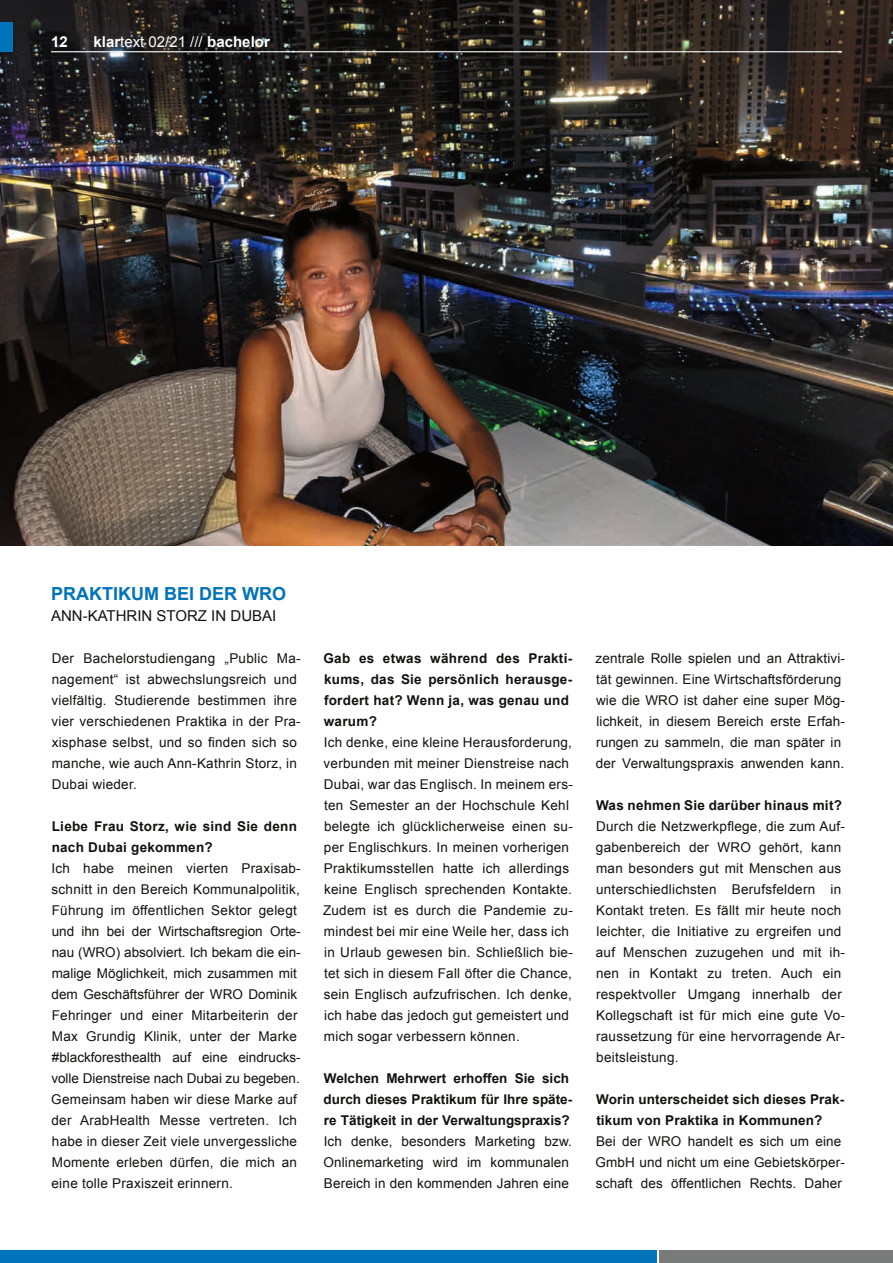
<style>
.page{position:relative;width:893px;height:1263px;background:#fff}
.page>*{position:absolute;margin:0;border:0;box-sizing:border-box;transform-origin:0 0}
.t1{font:700 18px "Arial";color:#0073ba}
.t2{font:700 15px "Arial";color:#fff}
.t3{font:15px "Arial";color:#11110f}
.t4{font:13.5px/21px "Arial";letter-spacing:.02em;color:#11110f}
.t5{font:700 13.5px/21px "Arial";letter-spacing:.01em;color:#11110f}
.s1{font-weight:400}
</style>
<div class="page">
<div style="left:0;top:1250px;width:657px;height:13px;background:#0073ba"></div>
<div style="left:660px;top:1250px;width:233px;height:13px;background:#797b7a"></div>
<img style="left:0;top:0;width:893px;height:545px">
<hr style="left:51px;top:51px;width:791px;height:1px;background:#fff">
<div style="left:0;top:23px;width:13px;height:29px;background:#0073ba"></div>
<p class="t2" style="left:51px;top:31px;width:18px">12</p>
<p class="t2" style="left:94px;top:31px;width:178px">klar<span class="s1">text 02/21 ///</span> bachelor</p>
<h1 class="t1" style="left:51px;top:582px;width:236px">PRAKTIKUM BEI DER WRO</h1>
<p class="t3" style="left:51px;top:606px;width:227px">ANN-KATHRIN STORZ IN DUBAI</p>
<p class="t4" style="left:51px;top:648px;width:251px">Der Bachelorstudiengang „Public Ma&shy;nagement“ ist abwechslungsreich und vielfältig. Studierende bestimmen ihre vier verschiedenen Praktika in der Pra&shy;xisphase selbst, und so finden sich so manche, wie auch Ann-Kathrin Storz, in Dubai wieder.</p>
<p class="t5" style="left:52px;top:816px;width:247px">Liebe Frau Storz, wie sind Sie denn nach Dubai gekommen?</p>
<p class="t4" style="left:51px;top:858px;width:251px">Ich habe meinen vierten Praxisab&shy;schnitt in den Bereich Kommunalpolitik, Führung im öffentlichen Sektor gelegt und ihn bei der Wirtschaftsregion Orte&shy;nau (WRO) absolviert. Ich bekam die ein&shy;malige Möglichkeit, mich zusammen mit dem Geschäftsführer der WRO Dominik Fehringer und einer Mitarbeiterin der Max Grundig Klinik, unter der Marke #blackforesthealth auf eine eindrucks&shy;volle Dienstreise nach Dubai zu begeben.<br>Gemeinsam haben wir diese Marke auf der ArabHealth Messe vertreten. Ich habe in dieser Zeit viele unvergessliche Momente erleben dürfen, die mich an eine tolle Praxiszeit erinnern.</p>
<p class="t5" style="left:323px;top:648px;width:250px">Gab es etwas während des Prakti&shy;kums, das Sie persönlich herausge&shy;fordert hat? Wenn ja, was genau und warum?</p>
<p class="t4" style="left:323px;top:732px;width:251px">Ich denke, eine kleine Herausforderung, verbunden mit meiner Dienstreise nach Dubai, war das Englisch. In meinem ers&shy;ten Semester an der Hochschule Kehl belegte ich glücklicherweise einen su&shy;per Englischkurs. In meinen vorherigen Praktikumsstellen hatte ich allerdings keine Englisch sprechenden Kontakte.<br>Zudem ist es durch die Pandemie zu&shy;mindest bei mir eine Weile her, dass ich in Urlaub gewesen bin. Schließlich bie&shy;tet sich in diesem Fall öfter die Chance, sein Englisch aufzufrischen. Ich denke, ich habe das jedoch gut gemeistert und mich sogar verbessern können.</p>
<p class="t5" style="left:324px;top:1068px;width:250px">Welchen Mehrwert erhoffen Sie sich durch dieses Praktikum für Ihre späte&shy;re Tätigkeit in der Verwaltungspraxis?</p>
<p class="t4" style="left:323px;top:1131px;width:250px">Ich denke, besonders Marketing bzw.<br>Onlinemarketing wird im kommunalen<br>Bereich in den kommenden Jahren eine</p>
<p class="t4" style="left:596px;top:648px;width:251px">zentrale Rolle spielen und an Attraktivi&shy;tät gewinnen. Eine Wirtschaftsförderung wie die WRO ist daher eine super Mög&shy;lichkeit, in diesem Bereich erste Erfah&shy;rungen zu sammeln, die man später in der Verwaltungspraxis anwenden kann.</p>
<p class="t5" style="left:596px;top:795px;width:247px">Was nehmen Sie darüber hinaus mit?</p>
<p class="t4" style="left:596px;top:816px;width:251px">Durch die Netzwerkpflege, die zum Auf&shy;gabenbereich der WRO gehört, kann man besonders gut mit Menschen aus unterschiedlichsten Berufsfeldern in Kontakt treten. Es fällt mir heute noch leichter, die Initiative zu ergreifen und auf Menschen zuzugehen und mit ih&shy;nen in Kontakt zu treten. Auch ein respektvoller Umgang innerhalb der Kollegschaft ist für mich eine gute Vo&shy;raussetzung für eine hervorragende Ar&shy;beitsleistung.</p>
<p class="t5" style="left:596px;top:1089px;width:250px">Worin unterscheidet sich dieses Prak&shy;tikum von Praktika in Kommunen?</p>
<p class="t4" style="left:596px;top:1131px;width:251px">Bei der WRO handelt es sich um eine<br>GmbH und nicht um eine Gebietskörper&shy;schaft des öffentlichen Rechts. Daher</p>
</div>
